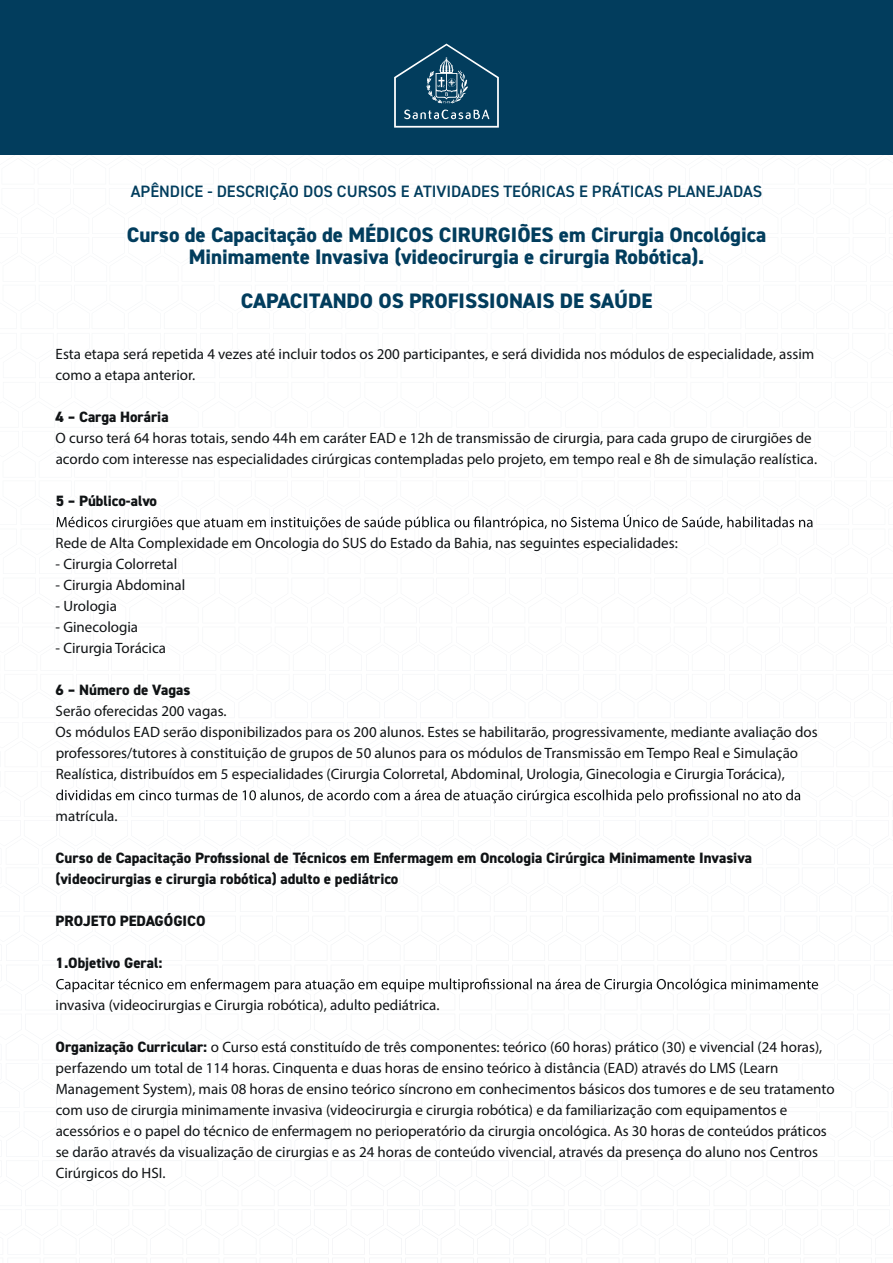
<style>
.page{position:relative;width:893px;height:1263px;background:#fff}
.page>*{position:absolute;margin:0;border:0;box-sizing:border-box;transform-origin:0 0}
.t1{font:800 21px/22.2px "DIN2014";color:#023d5d;text-align:center}
.t2{font:600 16.5px "DIN2014";color:#023d5d}
.t3{font:15px/21px "Myriad Pro";color:#101315}
.t4{font:800 15px/21px "DIN2014";color:#101315}
.s1{font-family:"DIN2014";font-weight:800}
</style>
<div class="page">
<div style="left:0;top:0;width:893px;height:155px;background:#023d5d"></div>
<svg style="left:394px;top:43px;width:105px;height:85px"></svg>
<svg style="left:56px;top:514px;width:757px;height:16px"></svg>
<svg style="left:56px;top:789px;width:744px;height:14px"></svg>
<svg style="left:56px;top:978px;width:762px;height:14px"></svg>
<p class="t2" style="left:131px;top:180px;width:633px">APÊNDICE - DESCRIÇÃO DOS CURSOS E ATIVIDADES TEÓRICAS E PRÁTICAS PLANEJADAS</p>
<h1 class="t1" style="left:127px;top:223px;width:641px">Curso de Capacitação de MÉDICOS CIRURGIÕES em Cirurgia Oncológica<br>Minimamente Invasiva (videocirurgia e cirurgia Robótica).</h1>
<h1 class="t1" style="left:241px;top:290px;width:413px">CAPACITANDO OS PROFISSIONAIS DE SAÚDE</h1>
<p class="t3" style="left:56px;top:343px;width:760px">Esta etapa será repetida 4 vezes até incluir todos os 200 participantes, e será dividida nos módulos de especialidade, assim como a etapa anterior.</p>
<p class="t4" style="left:56px;top:406px;width:114px">4 – Carga Horária</p>
<p class="t3" style="left:56px;top:427px;width:763px">O curso terá 64 horas totais, sendo 44h em caráter EAD e 12h de transmissão de cirurgia, para cada grupo de cirurgiões de acordo com interesse nas especialidades cirúrgicas contempladas pelo projeto, em tempo real e 8h de simulação realística.</p>
<p class="t4" style="left:56px;top:490px;width:103px">5 – Público-alvo</p>
<p class="t3" style="left:56px;top:532px;width:624px">Rede de Alta Complexidade em Oncologia do SUS do Estado da Bahia, nas seguintes especialidades:</p>
<p class="t3" style="left:56px;top:553px;width:123px">- Cirurgia Colorretal</p>
<p class="t3" style="left:56px;top:574px;width:131px">- Cirurgia Abdominal</p>
<p class="t3" style="left:56px;top:595px;width:63px">- Urologia</p>
<p class="t3" style="left:56px;top:616px;width:84px">- Ginecologia</p>
<p class="t3" style="left:56px;top:637px;width:112px">- Cirurgia Torácica</p>
<p class="t4" style="left:56px;top:679px;width:136px">6 – Número de Vagas</p>
<p class="t3" style="left:56px;top:700px;width:763px">Serão oferecidas 200 vagas.<br>Os módulos EAD serão disponibilizados para os 200 alunos. Estes se habilitarão, progressivamente, mediante avaliação dos professores/tutores à constituição de grupos de 50 alunos para os módulos de Transmissão em Tempo Real e Simulação Realística, distribuídos em 5 especialidades (Cirurgia Colorretal, Abdominal, Urologia, Ginecologia e Cirurgia Torácica),</p>
<p class="t3" style="left:56px;top:805px;width:63px">matrícula.</p>
<p class="t4" style="left:56px;top:847px;width:698px">Curso de Capacitação Profissional de Técnicos em Enfermagem em Oncologia Cirúrgica Minimamente Invasiva (videocirurgias e cirurgia robótica) adulto e pediátrico</p>
<p class="t4" style="left:56px;top:910px;width:151px">PROJETO PEDAGÓGICO</p>
<p class="t4" style="left:56px;top:952px;width:108px">1.Objetivo Geral:</p>
<p class="t3" style="left:56px;top:994px;width:385px">invasiva (videocirurgias e Cirurgia robótica), adulto pediátrica.</p>
<p class="t3" style="left:56px;top:1036px;width:780px"><span class="s1">Organização Curricular:</span> o Curso está constituído de três componentes: teórico (60 horas) prático (30) e vivencial (24 horas), perfazendo um total de 114 horas. Cinquenta e duas horas de ensino teórico à distância (EAD) através do LMS (Learn Management System), mais 08 horas de ensino teórico síncrono em conhecimentos básicos dos tumores e de seu tratamento com uso de cirurgia minimamente invasiva (videocirurgia e cirurgia robótica) e da familiarização com equipamentos e acessórios e o papel do técnico de enfermagem no perioperatório da cirurgia oncológica. As 30 horas de conteúdos práticos se darão através da visualização de cirurgias e as 24 horas de conteúdo vivencial, através da presença do aluno nos Centros Cirúrgicos do HSI.</p>
</div>
